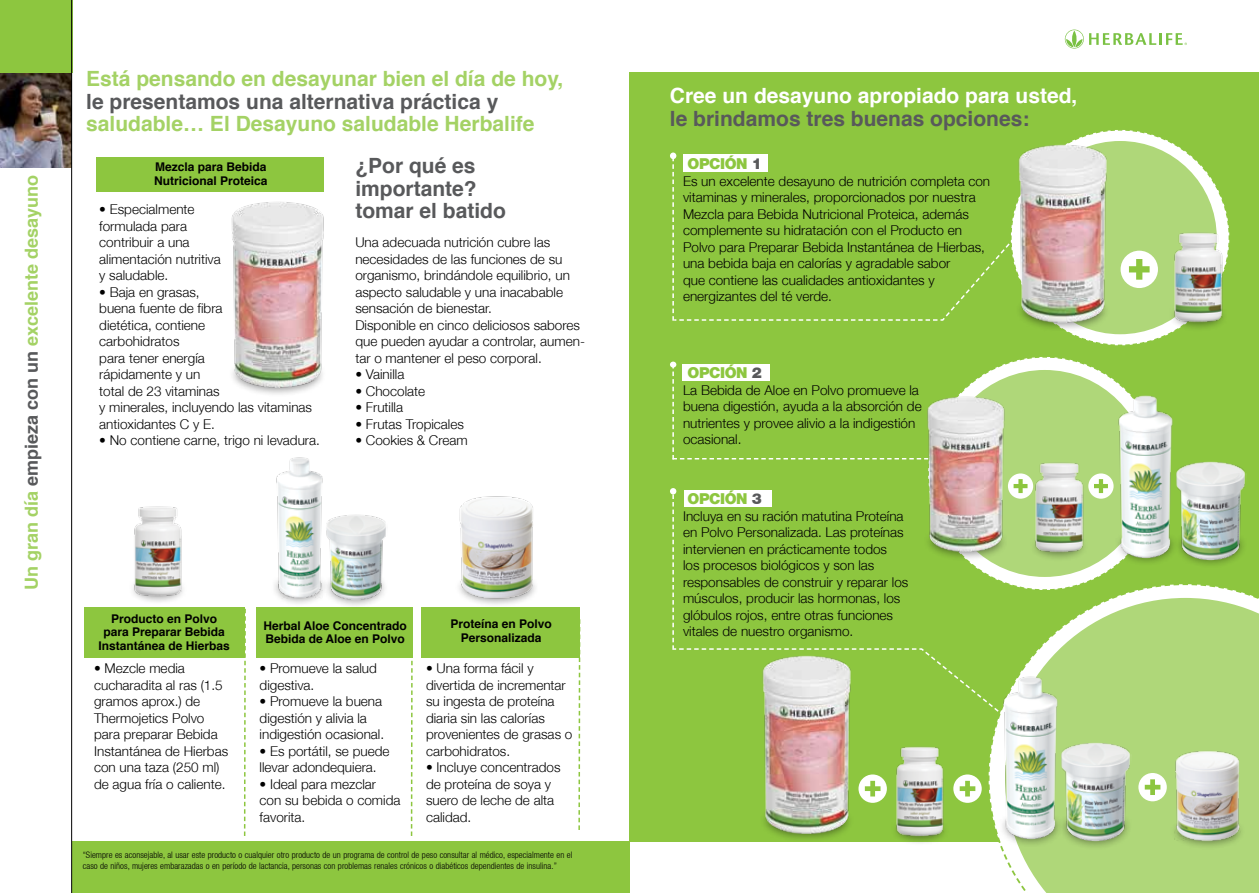
<style>
.page{position:relative;width:1259px;height:893px;background:#fff}
.page>*{position:absolute;margin:0;border:0;box-sizing:border-box;transform-origin:0 0}
.t1{font:700 21px/22.5px "Helvetica";color:#58595b}
.t2{font:700 21px "Helvetica";color:#a4d265}
.t3{font:700 21px "Helvetica";color:#fff}
.t4{font:700 18px "Helvetica";color:#a4d265}
.t5{font:900 15px "Helvetica 95";letter-spacing:-.03em;color:#8dc63f}
.t6{font:300 13.5px/16.5px "Helvetica 45";color:#000}
.t7{font:700 12px/13.5px "Helvetica";color:#000}
.t8{font:300 condensed 9px/10.8px "Helvetica 47";letter-spacing:.005em;color:#000}
.s1{color:#58595b}
</style>
<div class="page">
<img style="left:0;top:72px;width:71px;height:95px">
<div style="left:0;top:0;width:72px;height:72px;background:#8dc63f"></div>
<div style="left:629px;top:72px;width:630px;height:770px;background:#8dc63f"></div>
<div style="left:96px;top:157px;width:228px;height:35px;background:#8dc63f"></div>
<div style="left:421px;top:607px;width:159px;height:51px;background:#8dc63f"></div>
<div style="left:84px;top:607px;width:161px;height:51px;background:#8dc63f"></div>
<div style="left:256px;top:607px;width:156px;height:51px;background:#8dc63f"></div>
<svg style="left:578px;top:619px;width:3px;height:211px"></svg>
<div style="left:72px;top:842px;width:557px;height:51px;background:#8dc63f"></div>
<svg style="left:243px;top:608px;width:3px;height:228px"></svg>
<svg style="left:670px;top:130px;width:560px;height:216px"></svg>
<div style="left:1182px;top:598px;width:77px;height:295px;background:#afd779"></div>
<svg style="left:670px;top:357px;width:512px;height:536px"></svg>
<svg style="left:410px;top:607px;width:3px;height:229px"></svg>
<div style="left:683px;top:154px;width:85px;height:17px;background:#fff"></div>
<div style="left:453px;top:577px;width:85px;height:31px;background:#000;opacity:.43"></div>
<img style="left:456px;top:496px;width:78px;height:104px">
<div style="left:226px;top:364px;width:100px;height:33px;background:#000;opacity:.43"></div>
<img style="left:232px;top:388px;width:90px;height:1px">
<img style="left:229px;top:202px;width:97px;height:186px">
<div style="left:127px;top:580px;width:60px;height:26px;background:#000;opacity:.43"></div>
<img style="left:127px;top:506px;width:60px;height:93px">
<div style="left:269px;top:575px;width:59px;height:31px;background:#000;opacity:.5"></div>
<img style="left:270px;top:599px;width:52px;height:1px">
<img style="left:270px;top:457px;width:53px;height:142px">
<div style="left:322px;top:575px;width:67px;height:34px;background:#000;opacity:.5"></div>
<img style="left:325px;top:514px;width:62px;height:86px">
<div style="left:1113px;top:532px;width:65px;height:35px;background:#000;opacity:.5"></div>
<img style="left:1112px;top:394px;width:61px;height:165px">
<div style="left:1173px;top:532px;width:74px;height:37px;background:#000;opacity:.5"></div>
<img style="left:1175px;top:460px;width:71px;height:100px">
<div style="left:998px;top:813px;width:65px;height:35px;background:#000;opacity:.5"></div>
<img style="left:996px;top:675px;width:62px;height:165px">
<div style="left:1058px;top:813px;width:74px;height:37px;background:#000;opacity:.5"></div>
<img style="left:1060px;top:840px;width:71px;height:1px">
<img style="left:1060px;top:742px;width:71px;height:98px">
<div style="left:1168px;top:821px;width:77px;height:29px;background:#000;opacity:.43"></div>
<img style="left:1172px;top:748px;width:68px;height:94px">
<div style="left:1013px;top:300px;width:96px;height:32px;background:#000;opacity:.43"></div>
<img style="left:1019px;top:323px;width:86px;height:1px">
<img style="left:1016px;top:144px;width:94px;height:179px">
<div style="left:921px;top:531px;width:86px;height:31px;background:#000;opacity:.43"></div>
<img style="left:928px;top:552px;width:74px;height:1px">
<img style="left:925px;top:396px;width:83px;height:156px">
<div style="left:757px;top:810px;width:96px;height:33px;background:#000;opacity:.43"></div>
<img style="left:763px;top:834px;width:86px;height:1px">
<img style="left:760px;top:655px;width:95px;height:179px">
<div style="left:1027px;top:536px;width:60px;height:26px;background:#000;opacity:.43"></div>
<img style="left:1028px;top:458px;width:61px;height:97px">
<div style="left:1167px;top:306px;width:60px;height:26px;background:#000;opacity:.43"></div>
<img style="left:1167px;top:228px;width:61px;height:97px">
<div style="left:888px;top:820px;width:60px;height:26px;background:#000;opacity:.43"></div>
<img style="left:889px;top:743px;width:61px;height:97px">
<svg style="left:1089px;top:33px;width:98px;height:12px"></svg>
<svg style="left:1065px;top:30px;width:18px;height:19px"></svg>
<hr style="left:71px;top:0;width:1px;height:893px;background:#000">
<h2 class="t4" style="left:17px;top:590px;width:417px;rotate:-90deg">Un gran día <span class="s1">empieza con un</span> excelente desayuno</h2>
<h1 class="t2" style="left:86px;top:62px;width:478px">Está pensando en desayunar bien el día de hoy,</h1>
<h1 class="t1" style="left:86px;top:90px;width:413px">le presentamos una alternativa práctica y</h1>
<h1 class="t2" style="left:86px;top:107px;width:450px">saludable… El Desayuno saludable Herbalife</h1>
<p class="t7" style="left:154px;top:159px;width:115px;line-height:14.4px">Mezcla para Bebida<br>Nutricional Proteica</p>
<h1 class="t1" style="left:355px;top:155px;width:152px">¿Por qué es importante? tomar el batido</h1>
<p class="t6" style="left:99px;top:201px;width:123px">• Especialmente formulada para contribuir a una alimentación nutritiva y saludable.</p>
<p class="t6" style="left:99px;top:284px;width:214px">• Baja en grasas,<br>buena fuente de fibra<br>dietética, contiene<br>carbohidratos<br>para tener energía<br>rápidamente y un<br>total de 23 vitaminas<br>y minerales, incluyendo las vitaminas antioxidantes C y E.</p>
<p class="t6" style="left:99px;top:432px;width:222px">• No contiene carne, trigo ni levadura.</p>
<p class="t6" style="left:355px;top:234px;width:231px">Una adecuada nutrición cubre las necesidades de las funciones de su organismo, brindándole equilibrio, un aspecto saludable y una inacabable sensación de bienestar.<br>Disponible en cinco deliciosos sabores que pueden ayudar a controlar, aumen&shy;tar o mantener el peso corporal.</p>
<p class="t6" style="left:355px;top:366px;width:51px">• Vainilla</p>
<p class="t6" style="left:355px;top:382px;width:71px">• Chocolate</p>
<p class="t6" style="left:355px;top:399px;width:49px">• Frutilla</p>
<p class="t6" style="left:355px;top:415px;width:110px">• Frutas Tropicales</p>
<p class="t6" style="left:355px;top:432px;width:114px">• Cookies &amp; Cream</p>
<p class="t7" style="left:98px;top:612px;width:133px;text-align:center">Producto en Polvo para Preparar Bebida<br>Instantánea de Hierbas</p>
<p class="t7" style="left:450px;top:617px;width:103px;text-align:center">Proteína en Polvo<br>Personalizada</p>
<p class="t7" style="left:263px;top:619px;width:145px">Herbal Aloe Concentrado<br>Bebida de Aloe en Polvo</p>
<p class="t6" style="left:94px;top:660px;width:136px">• Mezcle media cucharadita al ras (1.5 gramos aprox.) de<br>Thermojetics Polvo para preparar Bebida<br>Instantánea de Hierbas con una taza (250 ml) de agua fría o caliente.</p>
<p class="t6" style="left:260px;top:660px;width:119px">• Promueve la salud digestiva.</p>
<p class="t6" style="left:260px;top:693px;width:126px">• Promueve la buena digestión y alivia la indigestión ocasional.</p>
<p class="t6" style="left:260px;top:742px;width:131px">• Es portátil, se puede llevar adondequiera.</p>
<p class="t6" style="left:260px;top:775px;width:142px">• Ideal para mezclar con su bebida o comida favorita.</p>
<p class="t6" style="left:426px;top:660px;width:148px">• Una forma fácil y divertida de incrementar su ingesta de proteína diaria sin las calorías provenientes de grasas o carbohidratos.</p>
<p class="t6" style="left:426px;top:759px;width:136px">• Incluye concentrados de proteína de soya y suero de leche de alta calidad.</p>
<p class="t8" style="left:83px;top:849px;width:491px">“Siempre es aconsejable, al usar este producto o cualquier otro producto de un programa de control de peso consultar al médico, especialmente en el caso de niños, mujeres embarazadas o en período de lactancia, personas con problemas renales crónicos o diabéticos dependientes de insulina.”</p>
<h1 class="t3" style="left:670px;top:79px;width:409px">Cree un desayuno apropiado para usted,</h1>
<h1 class="t1" style="left:670px;top:107px;width:361px">le brindamos tres buenas opciones:</h1>
<p class="t5" style="left:687px;top:155px;width:76px">OPCIÓN <span class="s1">1</span></p>
<p class="t6" style="left:683px;top:172px;width:309px">Es un excelente desayuno de nutrición completa con vitaminas y minerales, proporcionados por nuestra Mezcla para Bebida Nutricional Proteica, además complemente su hidratación con el Producto en Polvo para Preparar Bebida Instantánea de Hierbas, una bebida baja en calorías y agradable sabor<br>que contiene las cualidades antioxidantes y energizantes del té verde.</p>
<p class="t5" style="left:687px;top:364px;width:76px">OPCIÓN <span class="s1">2</span></p>
<p class="t6" style="left:683px;top:381px;width:240px">La Bebida de Aloe en Polvo promueve la buena digestión, ayuda a la absorción de nutrientes y provee alivio a la indigestión ocasional.</p>
<p class="t5" style="left:687px;top:490px;width:76px">OPCIÓN <span class="s1">3</span></p>
<p class="t6" style="left:683px;top:507px;width:227px">Incluya en su ración matutina Proteína en Polvo Personalizada. Las proteínas intervienen en prácticamente todos<br>los procesos biológicos y son las responsables de construir y reparar los músculos, producir las hormonas, los glóbulos rojos, entre otras funciones vitales de nuestro organismo.</p>
</div>
